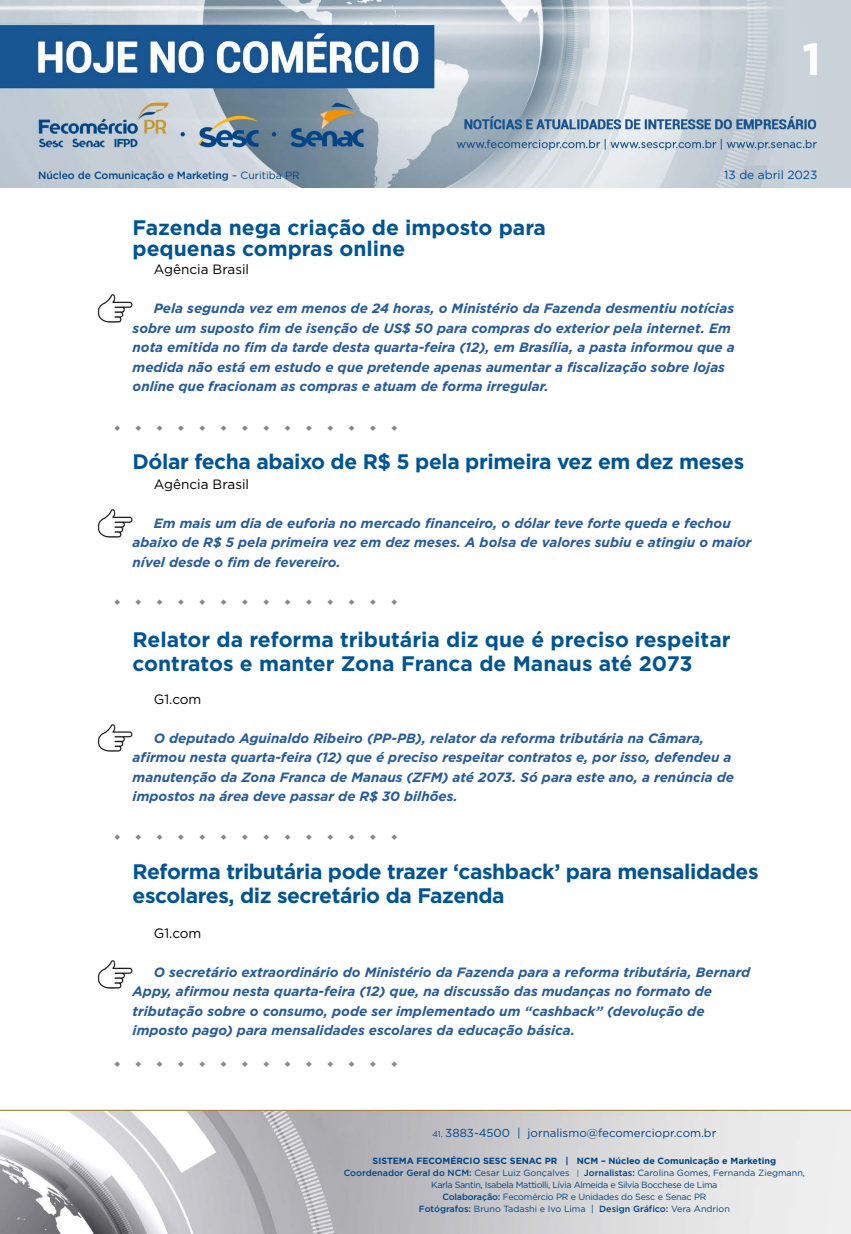
<style>
.page{position:relative;width:851px;height:1234px;background:#fff}
.page>*{position:absolute;margin:0;border:0;box-sizing:border-box;transform-origin:0 0}
.t1{font:700 45px "Gotham";color:#fff}
.t2{font:700 21px/21px "Gotham";color:#005493}
.t3{font:700 21px/24px "Gotham";letter-spacing:-.02em;color:#005493}
.t4{font:italic 700 13.5px/19.5px "Gotham";color:#275b9b}
.t5{font:13.5px "Gotham";color:#000}
.t6{font:11.85px "Gotham";color:#004a93}
.t7{font:11.55px "Gotham";color:#004587}
.t8{font:500 10.5px "Gotham";letter-spacing:-.01em;color:#004587}
.t9{font:9px/12px "Gotham";letter-spacing:-.02em;color:#004587;text-align:center}
.s1{font-weight:400}
.s2{font-size:8.25px}
.s3{font-weight:700}
.s4{font-weight:500}
.s5{font-size:7.65px}
</style>
<div class="page">
<img style="left:0;top:0;width:850px;height:188px">
<img style="left:0;top:1109px;width:850px;height:124px">
<img style="left:97px;top:724px;width:36px;height:27px">
<img style="left:97px;top:960px;width:36px;height:27px">
<img style="left:97px;top:509px;width:36px;height:28px">
<img style="left:97px;top:294px;width:36px;height:28px">
<h1 class="t1" style="left:802px;top:29px;width:20px">1</h1>
<p class="t8" style="left:38px;top:168px;width:263px">Núcleo de Comunicação e Marketing <span class="s1">– Curitiba PR</span></p>
<p class="t6" style="left:724px;top:167px;width:95px">13 de abril 2023</p>
<h2 class="t2" style="left:133px;top:217px;width:415px">Fazenda nega criação de imposto para pequenas compras online</h2>
<p class="t5" style="left:154px;top:261px;width:97px">Agência Brasil</p>
<p class="t4" style="left:132px;top:298px;width:603px;text-indent:21px">Pela segunda vez em menos de 24 horas, o Ministério da Fazenda desmentiu notícias sobre um suposto fim de isenção de US$ 50 para compras do exterior pela internet. Em nota emitida no fim da tarde desta quarta-feira (12), em Brasília, a pasta informou que a medida não está em estudo e que pretende apenas aumentar a fiscalização sobre lojas online que fracionam as compras e atuam de forma irregular.</p>
<h2 class="t3" style="left:133px;top:449px;width:613px">Dólar fecha abaixo de R$ 5 pela primeira vez em dez meses</h2>
<p class="t5" style="left:154px;top:475px;width:97px">Agência Brasil</p>
<p class="t4" style="left:132px;top:513px;width:620px;text-indent:21px">Em mais um dia de euforia no mercado financeiro, o dólar teve forte queda e fechou abaixo de R$ 5 pela primeira vez em dez meses. A bolsa de valores subiu e atingiu o maior nível desde o fim de fevereiro.</p>
<h2 class="t2" style="left:133px;top:626px;width:599px;line-height:24px">Relator da reforma tributária diz que é preciso respeitar contratos e manter Zona Franca de Manaus até 2073</h2>
<p class="t5" style="left:154px;top:690px;width:49px">G1.com</p>
<p class="t4" style="left:132px;top:727px;width:603px;text-indent:21px">O deputado Aguinaldo Ribeiro (PP-PB), relator da reforma tributária na Câmara, afirmou nesta quarta-feira (12) que é preciso respeitar contratos e, por isso, defendeu a manutenção da Zona Franca de Manaus (ZFM) até 2073. Só para este ano, a renúncia de impostos na área deve passar de R$ 30 bilhões.</p>
<h2 class="t3" style="left:133px;top:859px;width:627px">Reforma tributária pode trazer ‘cashback’ para mensalidades escolares, diz secretário da Fazenda</h2>
<p class="t5" style="left:154px;top:924px;width:49px">G1.com</p>
<p class="t4" style="left:132px;top:961px;width:619px;text-indent:21px">O secretário extraordinário do Ministério da Fazenda para a reforma tributária, Bernard Appy, afirmou nesta quarta-feira (12) que, na discussão das mudanças no formato de tributação sobre o consumo, pode ser implementado um “cashback” (devolução de imposto pago) para mensalidades escolares da educação básica.</p>
<p class="t7" style="left:432px;top:1125px;width:285px"><span class="s2">41.</span> 3883-4500 | jornalismo@fecomerciopr.com.br</p>
<p class="t9" style="left:343px;top:1154px;width:463px"><span class="s3">SISTEMA FECOMÉRCIO SESC SENAC PR | NCM – Núcleo de Comunicação e Marketing </span><span class="s4">Coordenador Geral do NCM:</span> Cesar Luiz Gonçalves <span class="s5">|</span> <span class="s4">Jornalistas:</span> Carolina Gomes, Fernanda Ziegmann, Karla Santin, Isabela Mattiolli, Lívia Almeida e Silvia Bocchese de Lima<br><span class="s4">Colaboração:</span> Fecomércio PR e Unidades do Sesc e Senac PR<br><span class="s4">Fotógrafos:</span> Bruno Tadashi e Ivo Lima | <span class="s4">Design Gráfico:</span> Vera Andrion</p>
</div>
